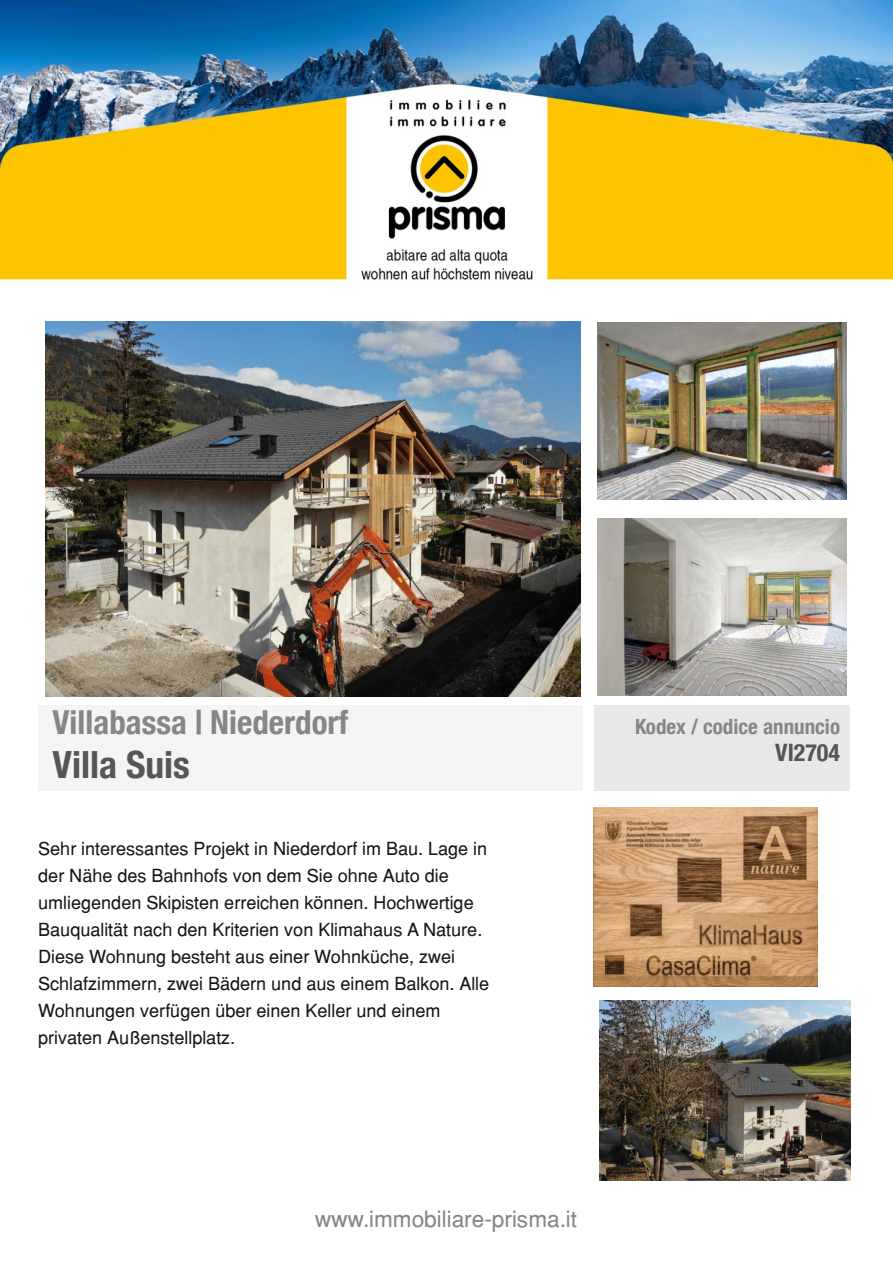
<style>
.page{position:relative;width:893px;height:1263px;background:#fff}
.page>*{position:absolute;margin:0;border:0;box-sizing:border-box;transform-origin:0 0}
.t1{font:700 condensed 37.5px "Helvetica Neue";color:#565655}
.t2{font:700 condensed 33px "Helvetica Neue";color:#878686}
.t3{font:700 condensed 24px "Helvetica Neue";color:#565655}
.t4{font:22.5px "Helvetica";color:#878686}
.t5{font:700 condensed 21px "Helvetica Neue";color:#878686}
.t6{font:18px/27px "Helvetica";color:#181715}
</style>
<div class="page">
<img style="left:0;top:0;width:893px;height:281px">
<div style="left:595px;top:706px;width:255px;height:85px;background:#e8e8e8"></div>
<div style="left:38px;top:706px;width:545px;height:85px;background:#f4f4f3"></div>
<img style="left:45px;top:321px;width:535px;height:375px">
<img style="left:593px;top:808px;width:224px;height:178px">
<img style="left:597px;top:518px;width:250px;height:177px">
<img style="left:597px;top:323px;width:250px;height:177px">
<img style="left:600px;top:1001px;width:250px;height:180px">
<h2 class="t2" style="left:52px;top:702px;width:297px">Villabassa | Niederdorf</h2>
<h1 class="t1" style="left:52px;top:742px;width:139px">Villa Suis</h1>
<p class="t6" style="left:38px;top:837px;width:452px">Sehr interessantes Projekt in Niederdorf im Bau. Lage in der Nähe des Bahnhofs von dem Sie ohne Auto die umliegenden Skipisten erreichen können. Hochwertige Bauqualität nach den Kriterien von Klimahaus A Nature.<br>Diese Wohnung besteht aus einer Wohnküche, zwei Schlafzimmern, zwei Bädern und aus einem Balkon. Alle Wohnungen verfügen über einen Keller und einem privaten Außenstellplatz.</p>
<p class="t5" style="left:635px;top:714px;width:206px">Kodex / codice annuncio</p>
<h3 class="t3" style="left:775px;top:738px;width:66px">VI2704</h3>
<p class="t4" style="left:315px;top:1210px;width:263px">www.immobiliare-prisma.it</p>
</div>
